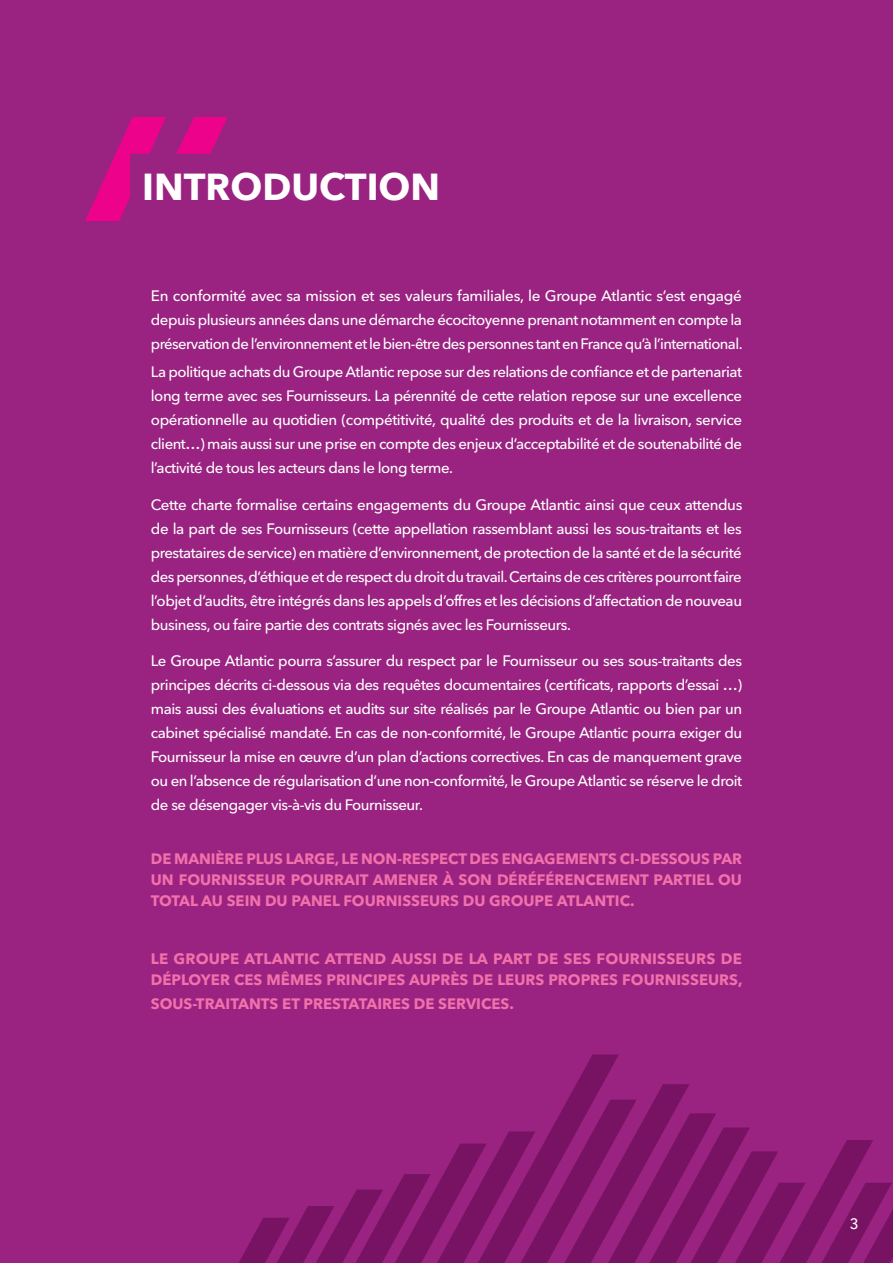
<style>
.page{position:relative;width:893px;height:1263px;background:#9a2281}
.page>*{position:absolute;margin:0;border:0;box-sizing:border-box;transform-origin:0 0}
.t1{font:700 37.5px "Avenir Next";color:#fff}
.t2{font:500 15px/24px "Avenir Next LT Pro";letter-spacing:-.03em;color:#fff;text-align:justify}
.t3{font:700 15px/21px "Avenir Next LT Pro";color:#f171ab;text-align:justify}
</style>
<div class="page">
<svg style="left:239px;top:1054px;width:654px;height:209px"></svg>
<svg style="left:85px;top:117px;width:81px;height:104px"></svg>
<svg style="left:176px;top:117px;width:52px;height:37px"></svg>
<h1 class="t1" style="left:142px;top:154px;width:299px">INTRODUCTION</h1>
<p class="t2" style="left:151px;top:283px;width:593px">En conformité avec sa mission et ses valeurs familiales, le Groupe Atlantic s’est engagé depuis plusieurs années dans une démarche écocitoyenne prenant notamment en compte la préservation de l’environnement et le bien-être des personnes tant en France qu’à l’international.</p>
<p class="t2" style="left:151px;top:359px;width:593px">La politique achats du Groupe Atlantic repose sur des relations de confiance et de partenariat long terme avec ses Fournisseurs. La pérennité de cette relation repose sur une excellence opérationnelle au quotidien (compétitivité, qualité des produits et de la livraison, service client…) mais aussi sur une prise en compte des enjeux d’acceptabilité et de soutenabilité de l’activité de tous les acteurs dans le long terme.</p>
<p class="t2" style="left:151px;top:492px;width:593px">Cette charte formalise certains engagements du Groupe Atlantic ainsi que ceux attendus de la part de ses Fournisseurs (cette appellation rassemblant aussi les sous-traitants et les prestataires de service) en matière d’environnement, de protection de la santé et de la sécurité des personnes, d’éthique et de respect du droit du travail. Certains de ces critères pourront faire l’objet d’audits, être intégrés dans les appels d’offres et les décisions d’affectation de nouveau business, ou faire partie des contrats signés avec les Fournisseurs.</p>
<p class="t2" style="left:151px;top:649px;width:593px">Le Groupe Atlantic pourra s’assurer du respect par le Fournisseur ou ses sous-traitants des principes décrits ci-dessous via des requêtes documentaires (certificats, rapports d’essai …) mais aussi des évaluations et audits sur site réalisés par le Groupe Atlantic ou bien par un cabinet spécialisé mandaté. En cas de non-conformité, le Groupe Atlantic pourra exiger du Fournisseur la mise en œuvre d’un plan d’actions correctives. En cas de manquement grave ou en l’absence de régularisation d’une non-conformité, le Groupe Atlantic se réserve le droit de se désengager vis-à-vis du Fournisseur.</p>
<p class="t3" style="left:151px;top:848px;width:593px">DE MANIÈRE PLUS LARGE, LE NON-RESPECT DES ENGAGEMENTS CI-DESSOUS PAR UN FOURNISSEUR POURRAIT AMENER À SON DÉRÉFÉRENCEMENT PARTIEL OU TOTAL AU SEIN DU PANEL FOURNISSEURS DU GROUPE ATLANTIC.</p>
<p class="t3" style="left:151px;top:948px;width:593px">LE GROUPE ATLANTIC ATTEND AUSSI DE LA PART DE SES FOURNISSEURS DE<br>DÉPLOYER CES MÊMES PRINCIPES AUPRÈS DE LEURS PROPRES FOURNISSEURS,</p>
<p class="t3" style="left:151px;top:993px;width:365px">SOUS-TRAITANTS ET PRESTATAIRES DE SERVICES.</p>
<p class="t2" style="left:850px;top:1212px;width:10px">3</p>
</div>
